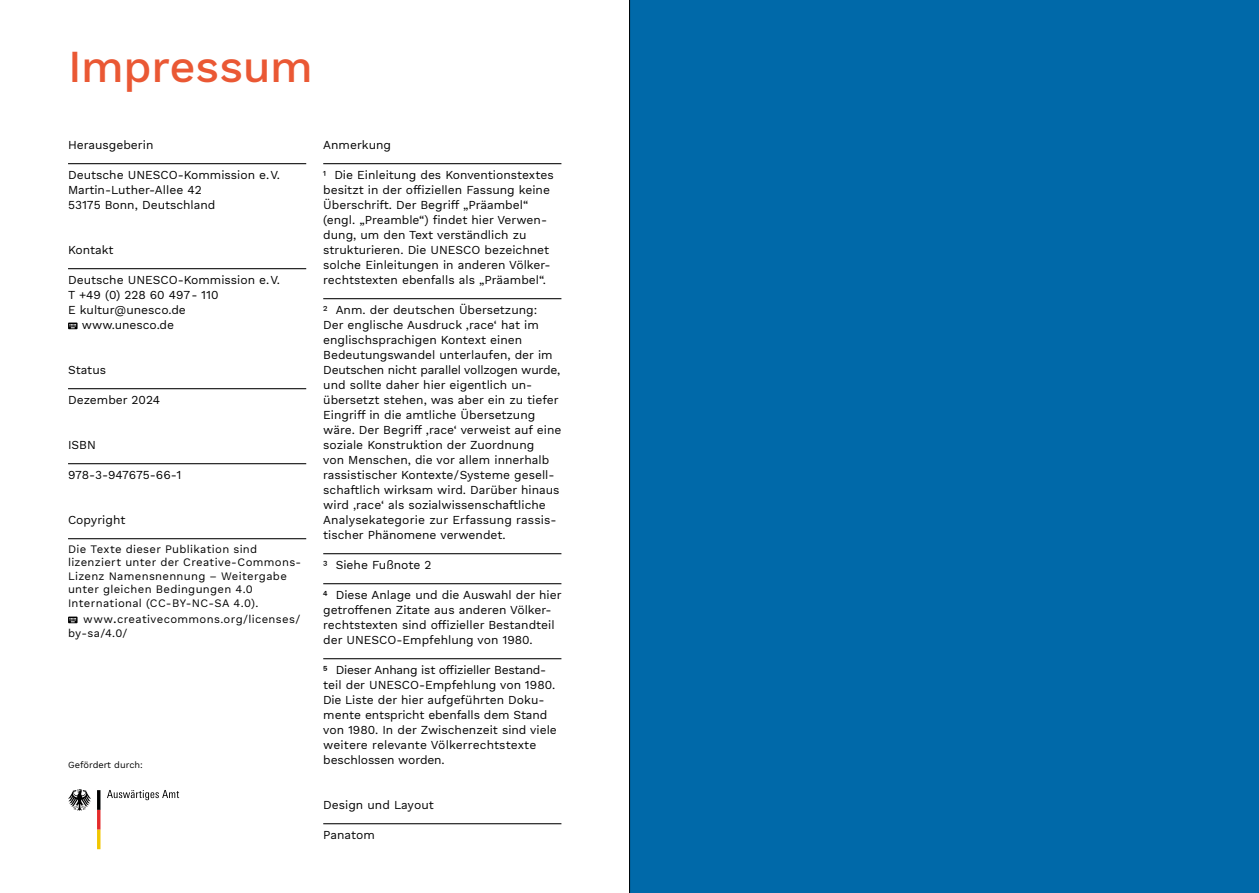
<style>
.page{position:relative;width:1259px;height:893px;background:#fff}
.page>*{position:absolute;margin:0;border:0;box-sizing:border-box;transform-origin:0 0}
.t1{font:500 45px "Work Sans DUK";letter-spacing:-.01em;color:#ea5834}
.t2{font:12px/15px "Work Sans DUK";color:#000}
.t3{font:11.25px/13.5px "Work Sans DUK";letter-spacing:.03em;color:#000}
.t4{font:9.15px "Work Sans DUK";color:#000}
.s1{font-size:13.5px}
.s2{font-weight:500}
</style>
<div class="page">
<div style="left:629px;top:0;width:630px;height:893px;background:#0069a9"></div>
<hr style="left:68px;top:163px;width:238px;height:1px;background:#000">
<hr style="left:68px;top:268px;width:238px;height:1px;background:#000">
<hr style="left:68px;top:388px;width:238px;height:1px;background:#000">
<hr style="left:68px;top:463px;width:238px;height:1px;background:#000">
<hr style="left:68px;top:538px;width:238px;height:1px;background:#000">
<svg style="left:68px;top:323px;width:10px;height:6px"></svg>
<svg style="left:68px;top:617px;width:10px;height:6px"></svg>
<hr style="left:323px;top:163px;width:238px;height:1px;background:#000">
<hr style="left:323px;top:298px;width:238px;height:1px;background:#000">
<hr style="left:323px;top:553px;width:238px;height:1px;background:#000">
<hr style="left:323px;top:583px;width:238px;height:1px;background:#000">
<hr style="left:323px;top:658px;width:238px;height:1px;background:#000">
<hr style="left:323px;top:823px;width:238px;height:1px;background:#000">
<svg style="left:68px;top:789px;width:23px;height:22px"></svg>
<svg style="left:97px;top:790px;width:3px;height:59px"></svg>
<svg style="left:107px;top:790px;width:72px;height:10px"></svg>
<hr style="left:629px;top:0;width:1px;height:893px;background:#000">
<h1 class="t1" style="left:68px;top:40px;width:246px">Impressum</h1>
<p class="t2" style="left:68px;top:138px;width:87px">Herausgeberin</p>
<p class="t2" style="left:68px;top:168px;width:213px">Deutsche UNESCO-Kommission e.V.<br>Martin-Luther-Allee 42<br>53175 Bonn, Deutschland</p>
<p class="t2" style="left:68px;top:243px;width:47px">Kontakt</p>
<p class="t2" style="left:68px;top:273px;width:213px">Deutsche UNESCO-Kommission e.V.</p>
<p class="t2" style="left:68px;top:288px;width:152px">T +49 (0) 228 60 497- 110</p>
<p class="t2" style="left:68px;top:303px;width:119px">E kultur@unesco.de</p>
<p class="t2" style="left:82px;top:318px;width:94px">www.unesco.de</p>
<p class="t2" style="left:68px;top:363px;width:40px">Status</p>
<p class="t2" style="left:68px;top:393px;width:94px">Dezember 2024</p>
<p class="t2" style="left:68px;top:438px;width:29px">ISBN</p>
<p class="t2" style="left:68px;top:468px;width:115px">978-3-947675-66-1</p>
<p class="t2" style="left:68px;top:513px;width:59px">Copyright</p>
<p class="t3" style="left:68px;top:543px;width:235px">Die Texte dieser Publikation sind lizenziert unter der Creative-Commons-Lizenz Namensnennung – Weitergabe unter gleichen Bedingungen 4.0<br>International (CC-BY-NC-SA 4.0).</p>
<p class="t3" style="left:68px;top:613px;width:234px;text-indent:15px">www<span class="s1">.</span>creativecommons.org/licenses/ by-sa/4.0/</p>
<p class="t4" style="left:68px;top:760px;width:76px">Gefördert durch:</p>
<p class="t2" style="left:323px;top:138px;width:69px">Anmerkung</p>
<p class="t2" style="left:323px;top:168px;width:232px">1 Die Einleitung des Konventionstextes besitzt in der offiziellen Fassung keine Überschrift. Der Begriff „Präambel“ (engl. „Preamble“) findet hier Verwen&shy;dung, um den Text verständlich zu strukturieren. Die UNESCO bezeichnet solche Einleitungen in anderen Völker&shy;rechtstexten ebenfalls als „Präambel“.</p>
<p class="t2" style="left:323px;top:303px;width:240px">2 Anm. der deutschen Übersetzung:<br>Der englische Ausdruck ‚race‘ hat im englischsprachigen Kontext einen Bedeutungswandel unterlaufen, der im Deutschen nicht parallel vollzogen wurde, und sollte daher hier eigentlich un&shy;übersetzt stehen, was aber ein zu tiefer Eingriff in die amtliche Übersetzung wäre. Der Begriff ‚race‘ verweist auf eine soziale Konstruktion der Zuordnung<br>von Menschen, die vor allem innerhalb rassistischer Kontexte/Systeme gesell&shy;schaftlich wirksam wird. Darüber hinaus wird ‚race‘ als sozialwissenschaftliche Analysekategorie zur Erfassung rassis&shy;tischer Phänomene verwendet.</p>
<p class="t2" style="left:323px;top:558px;width:110px">3 Siehe Fußnote 2</p>
<p class="t2" style="left:323px;top:588px;width:240px"><span class="s2">4</span> Diese Anlage und die Auswahl der hier getroffenen Zitate aus anderen Völker&shy;rechtstexten sind offizieller Bestandteil der UNESCO-Empfehlung von 1980.</p>
<p class="t2" style="left:323px;top:663px;width:235px"><span class="s2">5</span> Dieser Anhang ist offizieller Bestand&shy;teil der UNESCO-Empfehlung von 1980.<br>Die Liste der hier aufgeführten Doku&shy;mente entspricht ebenfalls dem Stand von 1980. In der Zwischenzeit sind viele weitere relevante Völkerrechtstexte beschlossen worden.</p>
<p class="t2" style="left:323px;top:798px;width:112px">Design und Layout</p>
<p class="t2" style="left:323px;top:828px;width:53px">Panatom</p>
</div>
